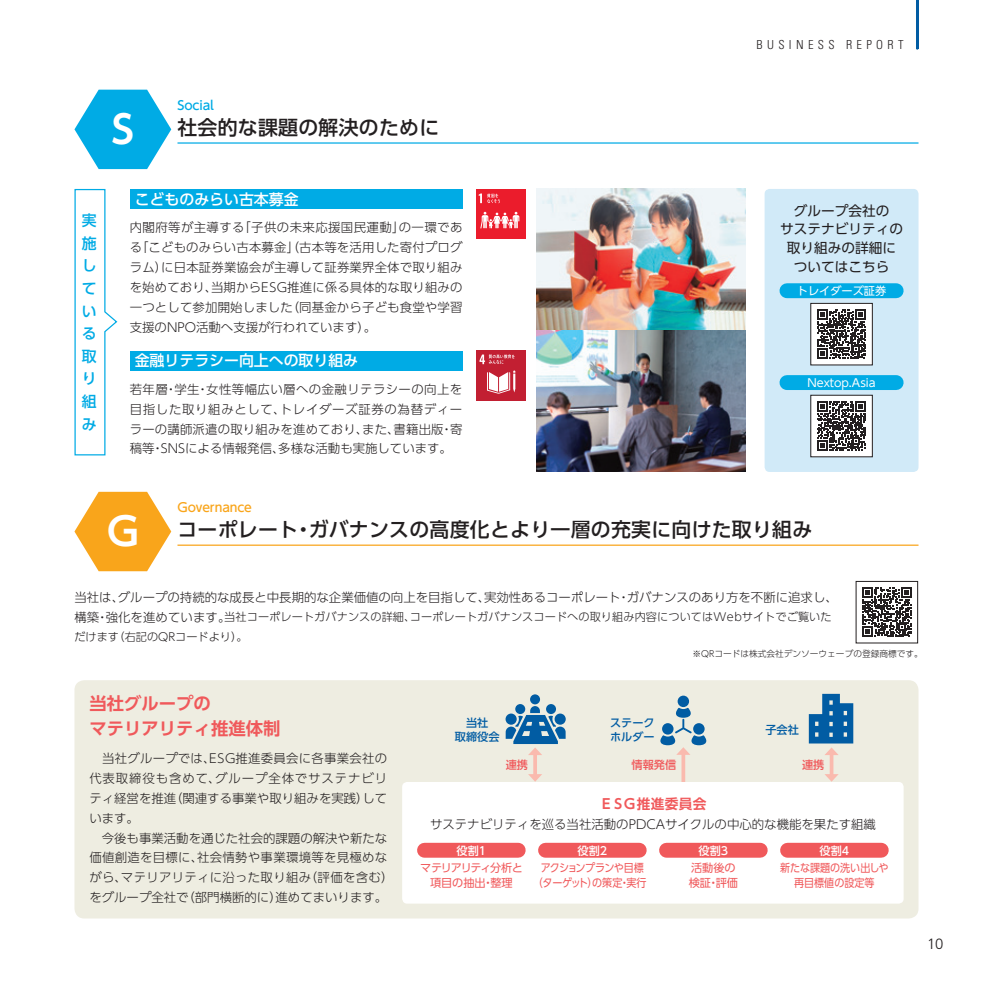
<style>
.page{position:relative;width:993px;height:993px;background:#fff}
.page>*{position:absolute;margin:0;border:0;box-sizing:border-box;transform-origin:0 0}
.t1{font:700 38.5px "UD Shin Go Pro De";color:#fff}
.t2{font:500 19.78px "UD Shin Go Pro";letter-spacing:.015em;color:#231f20}
.t3{font:700 17.32px/24.8px "UD Shin Go Pro De";color:#f0595b}
.t4{font:500 14.88px "UD Shin Go Pro";color:#fff}
.t5{font:500 14.88px/22.6px "UD Shin Go Pro";color:#00abe5}
.t6{font:300 14.88px "Frutiger LT Std";color:#231f20}
.t7{font:13.65px/18.6px "UD Shin Go Pro";color:#231f20;text-align:center}
.t8{font:700 13.65px "UD Shin Go Pro De";letter-spacing:.025em;color:#f0595b}
.t9{font:300 12.42px/19.8px "UD Shin Go Pro";color:#231f20;text-align:justify}
.t10{font:300 12.42px/19.8px "UD Shin Go Pro";letter-spacing:.02em;color:#231f20}
.t11{font:300 condensed 12.42px "Univers LT Std";letter-spacing:.35em;color:#231f20}
.t12{font:500 12.42px "UD Shin Go Pro";letter-spacing:-.01em;color:#f9a51b}
.t13{font:500 12.42px "UD Shin Go Pro";letter-spacing:-.01em;color:#00abe5}
.t14{font:300 11.2px/19.2px "UD Shin Go Pro";letter-spacing:.005em;color:#231f20}
.t15{font:11.2px/14.9px "UD Shin Go Pro";letter-spacing:-.045em;color:#f0595b;text-align:center;scale:.9 1}
.t16{font:11.2px/14.9px "UD Shin Go Pro";letter-spacing:-.005em;color:#f0595b;text-align:center;scale:.9 1}
.t17{font:11.2px "UD Shin Go Pro";color:#fff}
.t18{font:11.2px/14.9px "UD Shin Go Pro";letter-spacing:-.05em;color:#f0595b;text-align:center}
.t19{font:500 11.2px/14.9px "UD Shin Go Pro";color:#015ca3}
.t20{font:500 11.2px "UD Shin Go Pro";color:#fff}
.t21{font:11.2px/14.9px "UD Shin Go Pro";letter-spacing:-.005em;color:#f0595b}
.t22{font:500 11.2px "UD Shin Go Pro";color:#f0595b}
.t23{font:300 8.75px "UD Shin Go Pro";color:#231f20}
.s1{font-family:"UD Shin Go Pro De";font-weight:700;font-size:38.5px;color:#fff}
.s2{font-size:12.42px}
</style>
<div class="page">
<div style="left:74px;top:680px;width:844px;height:238px;background:#eeede1;border-radius:10px"></div>
<hr style="left:177px;top:142px;width:741px;height:2px;background:#00abe5">
<svg style="left:74px;top:90px;width:97px;height:79px"></svg>
<svg style="left:74px;top:188px;width:44px;height:268px"></svg>
<div style="left:677px;top:695px;width:11px;height:11px;background:#015ca3;border-radius:50%"></div>
<div style="left:530px;top:694px;width:10px;height:10px;background:#015ca3;border-radius:50%"></div>
<svg style="left:681px;top:754px;width:4px;height:27px"></svg>
<svg style="left:660px;top:707px;width:46px;height:47px"></svg>
<svg style="left:533px;top:754px;width:4px;height:19px"></svg>
<svg style="left:528px;top:773px;width:14px;height:8px"></svg>
<svg style="left:505px;top:705px;width:60px;height:49px"></svg>
<svg style="left:829px;top:754px;width:4px;height:19px"></svg>
<svg style="left:825px;top:773px;width:13px;height:8px"></svg>
<svg style="left:808px;top:693px;width:45px;height:61px"></svg>
<div style="left:402px;top:781px;width:501px;height:122px;background:#fff;border-radius:5px"></div>
<div style="left:787px;top:842px;width:94px;height:15px;background:#f0595b"></div>
<div style="left:666px;top:842px;width:94px;height:15px;background:#f0595b"></div>
<div style="left:545px;top:842px;width:94px;height:15px;background:#f0595b"></div>
<div style="left:424px;top:842px;width:94px;height:15px;background:#f0595b"></div>
<hr style="left:177px;top:544px;width:741px;height:1px;background:#f9a51b">
<svg style="left:74px;top:491px;width:97px;height:80px"></svg>
<svg style="left:862px;top:587px;width:49px;height:49px"></svg>
<img style="left:536px;top:189px;width:209px;height:282px">
<div style="left:130px;top:189px;width:332px;height:20px;background:#00abe5"></div>
<div style="left:130px;top:350px;width:332px;height:20px;background:#00abe5"></div>
<div style="left:764px;top:189px;width:154px;height:283px;background:#d1eaf8;border-radius:5px"></div>
<div style="left:810px;top:303px;width:62px;height:62px;background:#fff"></div>
<svg style="left:817px;top:309px;width:48px;height:49px"></svg>
<div style="left:786px;top:283px;width:109px;height:15px;background:#00abe5"></div>
<div style="left:810px;top:395px;width:62px;height:61px;background:#fff"></div>
<svg style="left:817px;top:401px;width:48px;height:49px"></svg>
<div style="left:786px;top:375px;width:109px;height:15px;background:#00abe5"></div>
<div style="left:476px;top:189px;width:49px;height:50px;background:#eb1c2c"></div>
<svg style="left:480px;top:212px;width:39px;height:17px"></svg>
<svg style="left:478px;top:193px;width:22px;height:10px"></svg>
<div style="left:476px;top:350px;width:49px;height:50px;background:#c21f32"></div>
<svg style="left:487px;top:370px;width:29px;height:23px"></svg>
<svg style="left:479px;top:354px;width:35px;height:10px"></svg>
<hr style="left:915px;top:0;width:3px;height:48px;background:#015ca3">
<p class="t11" style="left:756px;top:37px;width:148px">BUSINESS REPORT</p>
<h1 class="t1" style="left:112px;top:98px;width:24px">S</h1>
<p class="t13" style="left:177px;top:95px;width:38px">Social</p>
<h2 class="t2" style="left:177px;top:111px;width:263px">社会的な課題の解決のために</h2>
<p class="t5" style="left:82px;top:209px;width:16px">実施している取り組み</p>
<p class="t4" style="left:135px;top:187px;width:165px">こどものみらい古本募金</p>
<p class="t9" style="left:130px;top:217px;width:334px">内閣府等が主導する「子供の未来応援国民運動」の一環である「こどものみらい古本募金」（古本等を活用した寄付プログラム）に日本証券業協会が主導して証券業界全体で取り組みを始めており、当期からESG推進に係る具体的な取り組みの一つとして参加開始しました（同基金から子ども食堂や学習支援のNPO活動へ支援が行われています）。</p>
<p class="t4" style="left:135px;top:348px;width:225px">金融リテラシー向上への取り組み</p>
<p class="t9" style="left:130px;top:378px;width:334px">若年層・学生・女性等幅広い層への金融リテラシーの向上を目指した取り組みとして、トレイダーズ証券の為替ディーラーの講師派遣の取り組みを進めており、また、書籍出版・寄稿等・SNSによる情報発信、多様な活動も実施しています。</p>
<p class="t7" style="left:779px;top:201px;width:124px">グループ会社の<br>サステナビリティの取り組みの詳細についてはこちら</p>
<p class="t17" style="left:796px;top:281px;width:91px">トレイダーズ証券</p>
<p class="t17" style="left:807px;top:373px;width:70px">Nextop.Asia</p>
<p class="t12" style="left:177px;top:497px;width:76px">Governance</p>
<h2 class="t2" style="left:107px;top:513px;width:706px"><span class="s1">G</span> コーポレート・ガバナンスの高度化とより一層の充実に向けた取り組み</h2>
<p class="t9" style="left:74px;top:586px;width:764px">当社は、グループの持続的な成長と中長期的な企業価値の向上を目指して、実効性あるコーポレート・ガバナンスのあり方を不断に追求し、</p>
<p class="t14" style="left:74px;top:607px;width:758px"><span class="s2">構築・強化を進めています。</span>当社コーポレートガバナンスの詳細、コーポレートガバナンスコードへの取り組み内容についてはWebサイトでご覧いただけます（右記のQRコードより）。</p>
<p class="t23" style="left:692px;top:646px;width:232px">※QRコードは株式会社デンソーウェーブの登録商標です。</p>
<h3 class="t3" style="left:89px;top:690px;width:192px">当社グループの<br>マテリアリティ推進体制</h3>
<p class="t10" style="left:89px;top:747px;width:305px">　当社グループでは、ESG推進委員会に各事業会社の代表取締役も含めて、グループ全体でサステナビリティ経営を推進（関連する事業や取り組みを実践）しています。<br>　今後も事業活動を通じた社会的課題の解決や新たな価値創造を目標に、社会情勢や事業環境等を見極めながら、マテリアリティに沿った取り組み（評価を含む）をグループ全社で（部門横断的に）進めてまいります。</p>
<p class="t19" style="left:455px;top:714px;width:46px;text-align:center">当社<br>取締役会</p>
<p class="t19" style="left:610px;top:714px;width:46px">ステークホルダー</p>
<p class="t19" style="left:765px;top:721px;width:35px">子会社</p>
<p class="t22" style="left:505px;top:755px;width:24px">連携</p>
<p class="t22" style="left:631px;top:755px;width:46px">情報発信</p>
<p class="t22" style="left:801px;top:755px;width:24px">連携</p>
<p class="t8" style="left:599px;top:792px;width:108px">ＥＳＧ推進委員会</p>
<p class="t9" style="left:430px;top:813px;width:447px">サステナビリティを巡る当社活動のPDCAサイクルの中心的な機能を果たす組織</p>
<p class="t20" style="left:456px;top:840px;width:31px">役割1</p>
<p class="t18" style="left:420px;top:860px;width:104px">マテリアリティ分析と項目の抽出・整理</p>
<p class="t20" style="left:577px;top:840px;width:31px">役割2</p>
<p class="t15" style="left:532px;top:860px;width:128px">アクションプランや目標（ターゲット）の策定・実行</p>
<p class="t20" style="left:698px;top:840px;width:31px">役割3</p>
<p class="t21" style="left:688px;top:860px;width:51px">活動後の検証・評価</p>
<p class="t20" style="left:819px;top:840px;width:31px">役割4</p>
<p class="t16" style="left:780px;top:860px;width:122px">新たな課題の洗い出しや再目標値の設定等</p>
<p class="t6" style="left:926px;top:934px;width:18px">10</p>
</div>
